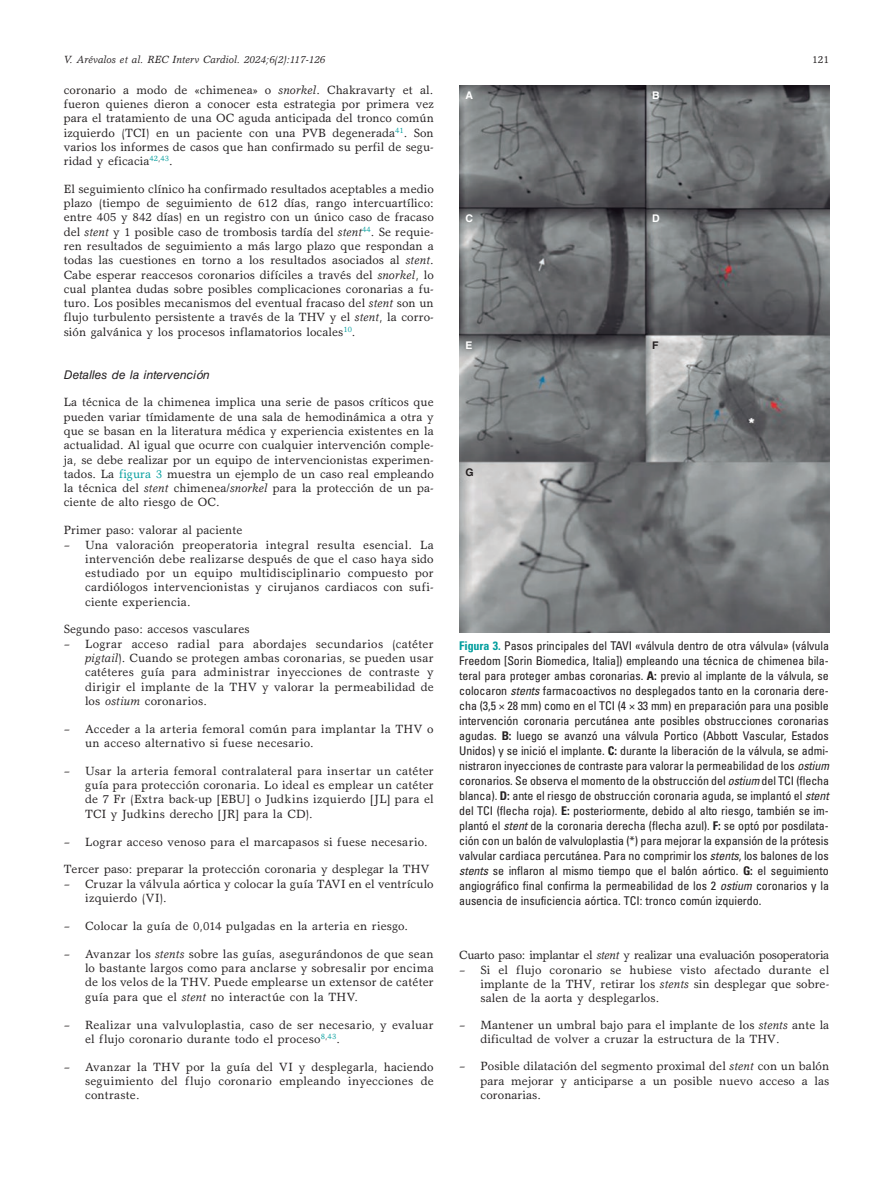
<style>
.page{position:relative;width:893px;height:1191px;background:#fff}
.page>*{position:absolute;margin:0;border:0;box-sizing:border-box;transform-origin:0 0}
.t1{font:16.5px "Helvetica LT Std";color:#fff}
.t2{font:12px/14.2px "Garth Graphic Std";letter-spacing:.005em;color:#231f20;text-align:justify}
.t3{font:condensed 12px/15px "Univers LT Std";letter-spacing:-.005em;color:#231f20;text-align:justify}
.t4{font:12px "Garth Graphic Std";letter-spacing:-.025em;color:#231f20}
.t5{font:italic 12px "Helvetica LT Std";letter-spacing:.005em;color:#231f20}
.t6{font:italic 10.5px "Garth Graphic Std";letter-spacing:.005em;color:#231f20}
.t7{font:700 10.5px "Helvetica LT Std";color:#fff}
.t8{font:10.5px "Garth Graphic Std";color:#231f20}
.t9{font:700 10.5px "Helvetica LT Std";color:#231f20}
.s1{font-style:italic}
.s2{color:#009d9d}
.s3{font-weight:700;color:#009d9d}
.s4{font-weight:700}
</style>
<div class="page">
<img style="left:459px;top:85px;width:370px;height:547px">
<p class="t6" style="left:64px;top:53px;width:263px">V. Arévalos et al. REC Interv Cardiol. 2024;6(2):117-126</p>
<p class="t8" style="left:812px;top:53px;width:19px">121</p>
<p class="t2" style="left:64px;top:82px;width:372px">coronario a modo de «chimenea» o <span class="s1">snorkel</span>. Chakravarty et al. fueron quienes dieron a conocer esta estrategia por primera vez para el tratamiento de una OC aguda anticipada del tronco común izquierdo (TCI) en un paciente con una PVB degenerada<sup>41</sup>. Son varios los informes de casos que han confirmado su perfil de segu&shy;ridad y eficacia<sup>42</sup><sup>,</sup><sup>43</sup>.</p>
<p class="t2" style="left:64px;top:182px;width:372px">El seguimiento clínico ha confirmado resultados aceptables a medio plazo (tiempo de seguimiento de 612 días, rango intercuartílico: entre 405 y 842 días) en un registro con un único caso de fracaso del <span class="s1">stent</span> y 1 posible caso de trombosis tardía del <span class="s1">stent</span><sup>44</sup>. Se requie&shy;ren resultados de seguimiento a más largo plazo que respondan a todas las cuestiones en torno a los resultados asociados al <span class="s1">stent</span>.<br>Cabe esperar reaccesos coronarios difíciles a través del <span class="s1">snorkel</span>, lo cual plantea dudas sobre posibles complicaciones coronarias a fu&shy;turo. Los posibles mecanismos del eventual fracaso del <span class="s1">stent</span> son un flujo turbulento persistente a través de la THV y el <span class="s1">stent</span>, la corro&shy;sión galvánica y los procesos inflamatorios locales<sup>10</sup>.</p>
<p class="t5" style="left:64px;top:367px;width:147px">Detalles de la intervención</p>
<p class="t2" style="left:64px;top:395px;width:372px">La técnica de la chimenea implica una serie de pasos críticos que pueden variar tímidamente de una sala de hemodinámica a otra y que se basan en la literatura médica y experiencia existentes en la actualidad. Al igual que ocurre con cualquier intervención comple&shy;ja, se debe realizar por un equipo de intervencionistas experimen&shy;tados. La <span class="s2">figura 3</span> muestra un ejemplo de un caso real empleando la técnica del <span class="s1">stent</span> chimenea/<span class="s1">snorkel</span> para la protección de un pa&shy;ciente de alto riesgo de OC.</p>
<p class="t2" style="left:64px;top:523px;width:180px">Primer paso: valorar al paciente</p>
<p class="t2" style="left:85px;top:537px;width:350px;text-indent:-21px">– Una valoración preoperatoria integral resulta esencial. La intervención debe realizarse después de que el caso haya sido estudiado por un equipo multidisciplinario compuesto por cardiólogos intervencionistas y cirujanos cardiacos con sufi&shy;ciente experiencia.</p>
<p class="t2" style="left:64px;top:622px;width:187px">Segundo paso: accesos vasculares</p>
<p class="t2" style="left:85px;top:636px;width:350px;text-indent:-21px">– Lograr acceso radial para abordajes secundarios (catéter <span class="s1">pigtail</span>). Cuando se protegen ambas coronarias, se pueden usar catéteres guía para administrar inyecciones de contraste y dirigir el implante de la THV y valorar la permeabilidad de los <span class="s1">ostium</span> coronarios.</p>
<p class="t2" style="left:85px;top:721px;width:350px;text-indent:-21px">– Acceder a la arteria femoral común para implantar la THV o un acceso alternativo si fuese necesario.</p>
<p class="t2" style="left:85px;top:763px;width:350px;text-indent:-21px">– Usar la arteria femoral contralateral para insertar un catéter guía para protección coronaria. Lo ideal es emplear un catéter de 7 Fr (Extra back-up [EBU] o Judkins izquierdo [JL] para el TCI y Judkins derecho [JR] para la CD).</p>
<p class="t2" style="left:64px;top:834px;width:365px">– Lograr acceso venoso para el marcapasos si fuese necesario.</p>
<p class="t2" style="left:64px;top:862px;width:367px">Tercer paso: preparar la protección coronaria y desplegar la THV</p>
<p class="t2" style="left:85px;top:876px;width:350px;text-indent:-21px">– Cruzar la válvula aórtica y colocar la guía TAVI en el ventrículo izquierdo (VI).</p>
<p class="t2" style="left:64px;top:918px;width:346px">– Colocar la guía de 0,014 pulgadas en la arteria en riesgo.</p>
<p class="t2" style="left:85px;top:946px;width:350px;text-indent:-21px">– Avanzar los <span class="s1">stents</span> sobre las guías, asegurándonos de que sean lo bastante largos como para anclarse y sobresalir por encima de los velos de la THV. Puede emplearse un extensor de catéter guía para que el <span class="s1">stent</span> no interactúe con la THV.</p>
<p class="t2" style="left:85px;top:1017px;width:350px;text-indent:-21px">– Realizar una valvuloplastia, caso de ser necesario, y evaluar el flujo coronario durante todo el proceso<sup>8</sup><sup>,</sup><sup>43</sup>.</p>
<p class="t2" style="left:85px;top:1059px;width:350px;text-indent:-21px">– Avanzar la THV por la guía del VI y desplegarla, haciendo seguimiento del flujo coronario empleando inyecciones de contraste.</p>
<p class="t7" style="left:465px;top:89px;width:9px">A</p>
<p class="t7" style="left:652px;top:89px;width:9px">B</p>
<p class="t7" style="left:465px;top:212px;width:9px">C</p>
<p class="t7" style="left:652px;top:212px;width:9px">D</p>
<p class="t7" style="left:465px;top:339px;width:9px">E</p>
<p class="t9" style="left:652px;top:339px;width:8px">F</p>
<h1 class="t1" style="left:748px;top:414px;width:8px">*</h1>
<p class="t9" style="left:465px;top:466px;width:10px">G</p>
<p class="t3" style="left:459px;top:637px;width:372px"><span class="s3">Figura 3.</span> Pasos principales del TAVI «válvula dentro de otra válvula» (válvula Freedom [Sorin Biomedica, Italia]) empleando una técnica de chimenea bila&shy;teral para proteger ambas coronarias. <span class="s4">A:</span> previo al implante de la válvula, se colocaron <span class="s1">stents</span> farmacoactivos no desplegados tanto en la coronaria dere&shy;cha (3,5 × 28 mm) como en el TCI (4 × 33 mm) en preparación para una posible intervención coronaria percutánea ante posibles obstrucciones coronarias agudas. <span class="s4">B:</span> luego se avanzó una válvula Portico (Abbott Vascular, Estados Unidos) y se inició el implante. <span class="s4">C:</span> durante la liberación de la válvula, se admi&shy;nistraron inyecciones de contraste para valorar la permeabilidad de los <span class="s1">ostium </span>coronarios. Se observa el momento de la obstrucción del <span class="s1">ostium</span> del TCI (flecha blanca). <span class="s4">D:</span> ante el riesgo de obstrucción coronaria aguda, se implantó el <span class="s1">stent </span>del TCI (flecha roja). <span class="s4">E:</span> posteriormente, debido al alto riesgo, también se im&shy;plantó el <span class="s1">stent</span> de la coronaria derecha (flecha azul). <span class="s4">F:</span> se optó por posdilata&shy;ción con un balón de valvuloplastia (*) para mejorar la expansión de la prótesis valvular cardiaca percutánea. Para no comprimir los <span class="s1">stents</span>, los balones de los <span class="s1">stents</span> se inflaron al mismo tiempo que el balón aórtico. <span class="s4">G:</span> el seguimiento angiográfico final confirma la permeabilidad de los 2 <span class="s1">ostium</span> coronarios y la ausencia de insuficiencia aórtica. TCI: tronco común izquierdo.</p>
<p class="t4" style="left:459px;top:948px;width:371px">Cuarto paso: implantar el <span class="s1">stent</span> y realizar una evaluación posoperatoria</p>
<p class="t2" style="left:480px;top:962px;width:350px;text-indent:-21px">– Si el flujo coronario se hubiese visto afectado durante el implante de la THV, retirar los <span class="s1">stents</span> sin desplegar que sobre&shy;salen de la aorta y desplegarlos.</p>
<p class="t2" style="left:480px;top:1017px;width:350px;text-indent:-21px">– Mantener un umbral bajo para el implante de los <span class="s1">stents</span> ante la dificultad de volver a cruzar la estructura de la THV.</p>
<p class="t2" style="left:480px;top:1059px;width:350px;text-indent:-21px">– Posible dilatación del segmento proximal del <span class="s1">stent</span> con un balón para mejorar y anticiparse a un posible nuevo acceso a las coronarias.</p>
</div>
